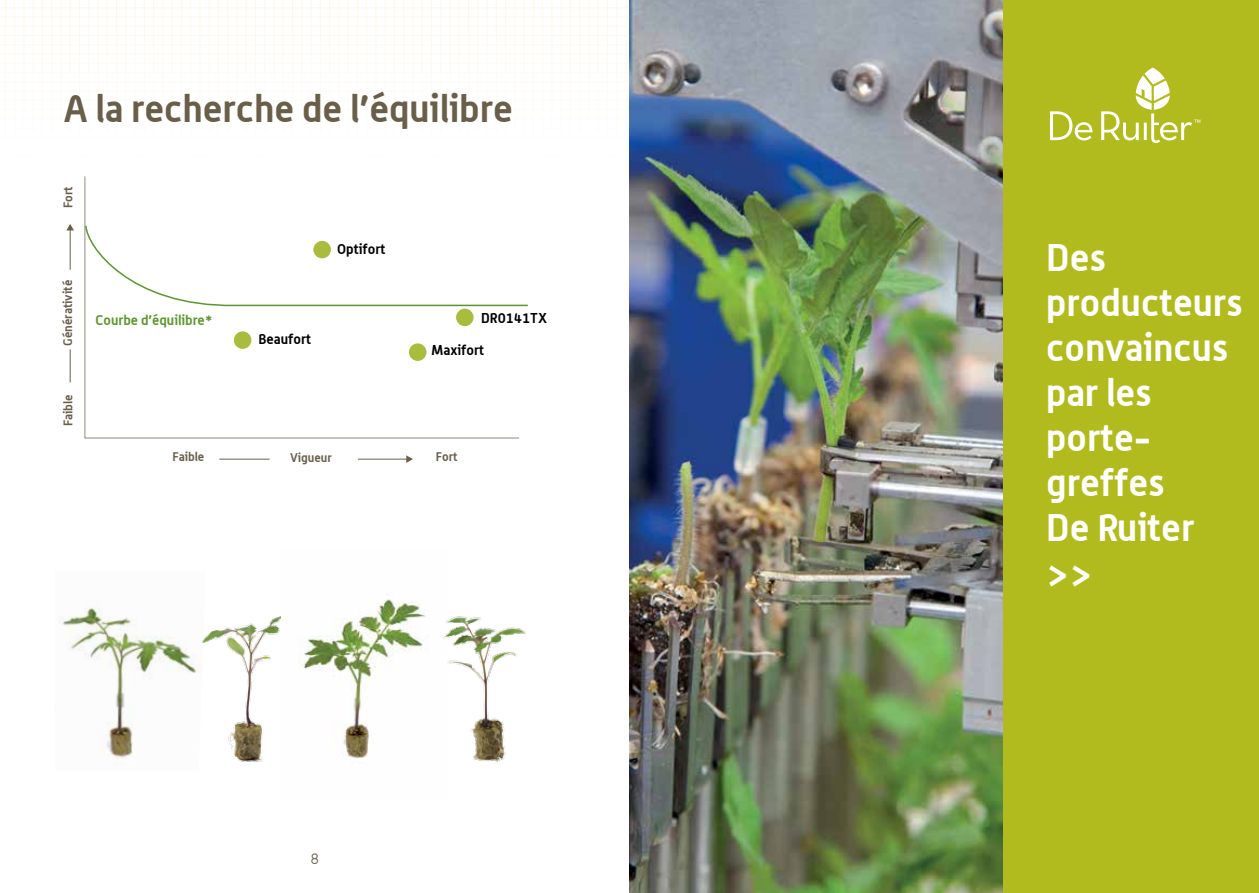
<style>
.page{position:relative;width:1259px;height:893px;background:#fff}
.page>*{position:absolute;margin:0;border:0;box-sizing:border-box;transform-origin:0 0}
.t1{font:700 37.5px/45px "Alwyn";color:#fff}
.t2{font:700 37.5px "Alwyn";color:#695e4a}
.t3{font:300 15px "Alwyn";color:#695e4a}
.t4{font:700 13.95px "Alwyn";color:#000}
.t5{font:700 13.8px "Alwyn";color:#5e9732}
.t6{font:700 12.3px "Alwyn";color:#695e4a}
</style>
<div class="page">
<img style="left:629px;top:0;width:374px;height:893px">
<div style="left:1003px;top:0;width:256px;height:893px;background:#b2bb1e"></div>
<svg style="left:0;top:0;width:629px;height:86px"></svg>
<svg style="left:84px;top:176px;width:435px;height:262px"></svg>
<hr style="left:70px;top:229px;width:1px;height:41px;background:#695e4a">
<svg style="left:66px;top:224px;width:8px;height:6px"></svg>
<hr style="left:70px;top:349px;width:1px;height:33px;background:#695e4a">
<hr style="left:358px;top:459px;width:49px;height:1px;background:#695e4a">
<svg style="left:406px;top:455px;width:7px;height:8px"></svg>
<hr style="left:219px;top:459px;width:51px;height:1px;background:#695e4a">
<div style="left:234px;top:331px;width:17px;height:18px;background:#a9bc3e;border-radius:50%"></div>
<div style="left:409px;top:343px;width:17px;height:18px;background:#a9bc3e;border-radius:50%"></div>
<div style="left:456px;top:309px;width:17px;height:17px;background:#a9bc3e;border-radius:50%"></div>
<svg style="left:84px;top:224px;width:444px;height:83px"></svg>
<img style="left:59px;top:606px;width:139px;height:152px">
<img style="left:198px;top:616px;width:83px;height:146px">
<img style="left:298px;top:594px;width:128px;height:164px">
<img style="left:443px;top:616px;width:83px;height:146px">
<svg style="left:1050px;top:68px;width:150px;height:76px"></svg>
<p class="t2" style="left:64px;top:85px;width:450px">A la recherche de l’équilibre</p>
<p class="t6" style="left:60px;top:208px;width:23px;rotate:-90deg">Fort</p>
<p class="t6" style="left:60px;top:346px;width:67px;rotate:-90deg">Générativité</p>
<p class="t6" style="left:60px;top:426px;width:33px;rotate:-90deg">Faible</p>
<p class="t5" style="left:96px;top:312px;width:119px">Courbe d’équilibre*</p>
<p class="t4" style="left:337px;top:240px;width:50px">Optifort</p>
<p class="t4" style="left:258px;top:330px;width:54px">Beaufort</p>
<p class="t4" style="left:481px;top:309px;width:67px">DR0141TX</p>
<p class="t4" style="left:431px;top:341px;width:54px">Maxifort</p>
<p class="t6" style="left:172px;top:449px;width:33px">Faible</p>
<p class="t6" style="left:436px;top:449px;width:23px">Fort</p>
<p class="t6" style="left:290px;top:450px;width:43px">Vigueur</p>
<p class="t3" style="left:310px;top:850px;width:10px">8</p>
<p class="t1" style="left:1046px;top:234px;width:198px">Des producteurs convaincus par les porte&shy;greffes<br>De Ruiter &gt;&gt;</p>
</div>
